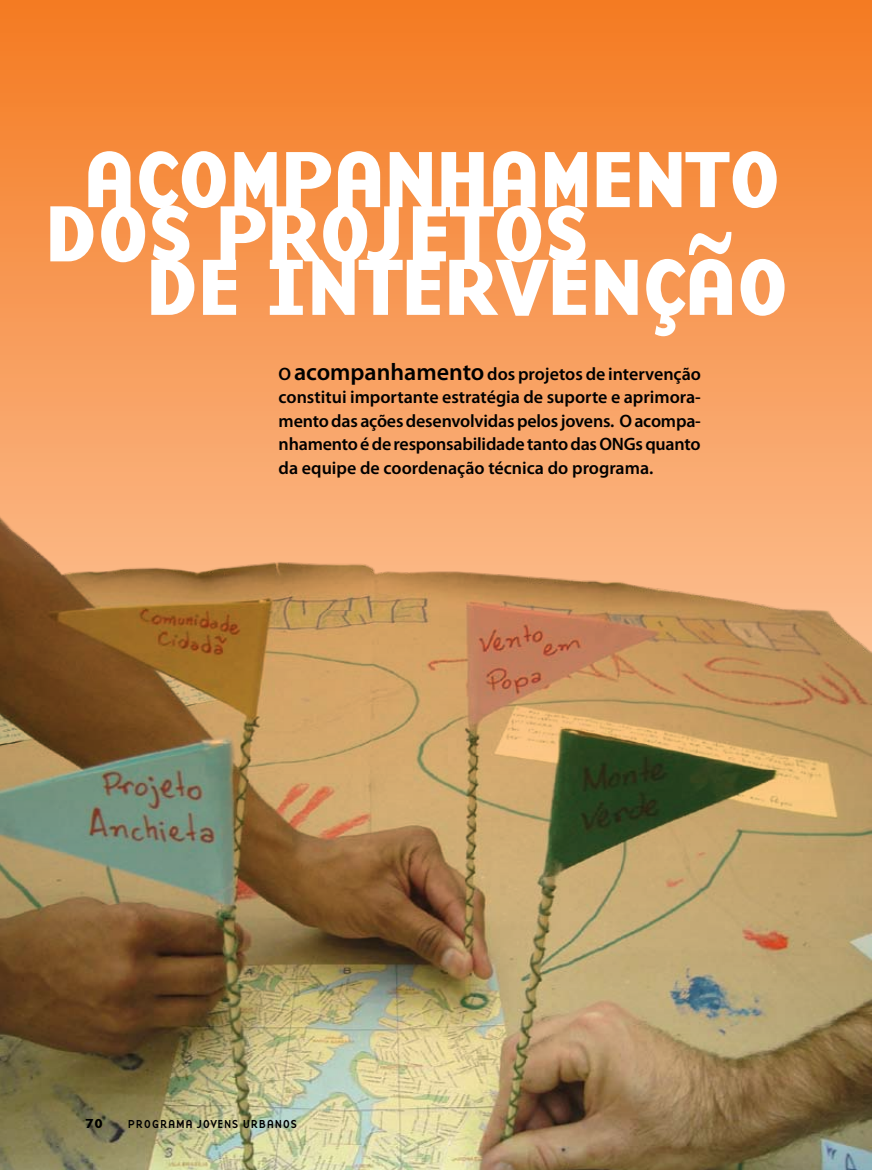
<style>
.page{position:relative;width:872px;height:1170px;background:#fff}
.page>*{position:absolute;margin:0;border:0;box-sizing:border-box;transform-origin:0 0}
.t1{font:82.5px "Base Nine B";letter-spacing:-.04em;color:#fff}
.t2{font:600 18px/23.4px "Myriad Pro";color:#000;text-align:justify}
.t3{font:13.5px "Base Nine B";color:#000}
.t4{font:12px "Base Nine";color:#000}
.s1{font-size:24px}
</style>
<div class="page">
<svg style="left:0;top:0;width:872px;height:489px;background:#f6934b"></svg>
<img style="left:0;top:489px;width:872px;height:680px">
<h1 class="t1" style="left:82px;top:114px;width:702px">ACOMPANHAMENTO</h1>
<h1 class="t1" style="left:44px;top:168px;width:547px">DOS PROJETOS</h1>
<h1 class="t1" style="left:145px;top:221px;width:646px">DE INTERVENÇÃO</h1>
<p class="t2" style="left:279px;top:362px;width:424px">O <span class="s1">acompanhamento</span> dos projetos de intervenção constitui importante estratégia de suporte e aprimora&shy;mento das ações desenvolvidas pelos jovens. O acompa&shy;nhamento é de responsabilidade tanto das ONGs quanto da equipe de coordenação técnica do programa.</p>
<p class="t3" style="left:85px;top:1112px;width:20px">70</p>
<p class="t4" style="left:128px;top:1115px;width:171px">PROGRAMA JOVENS URBANOS</p>
</div>
